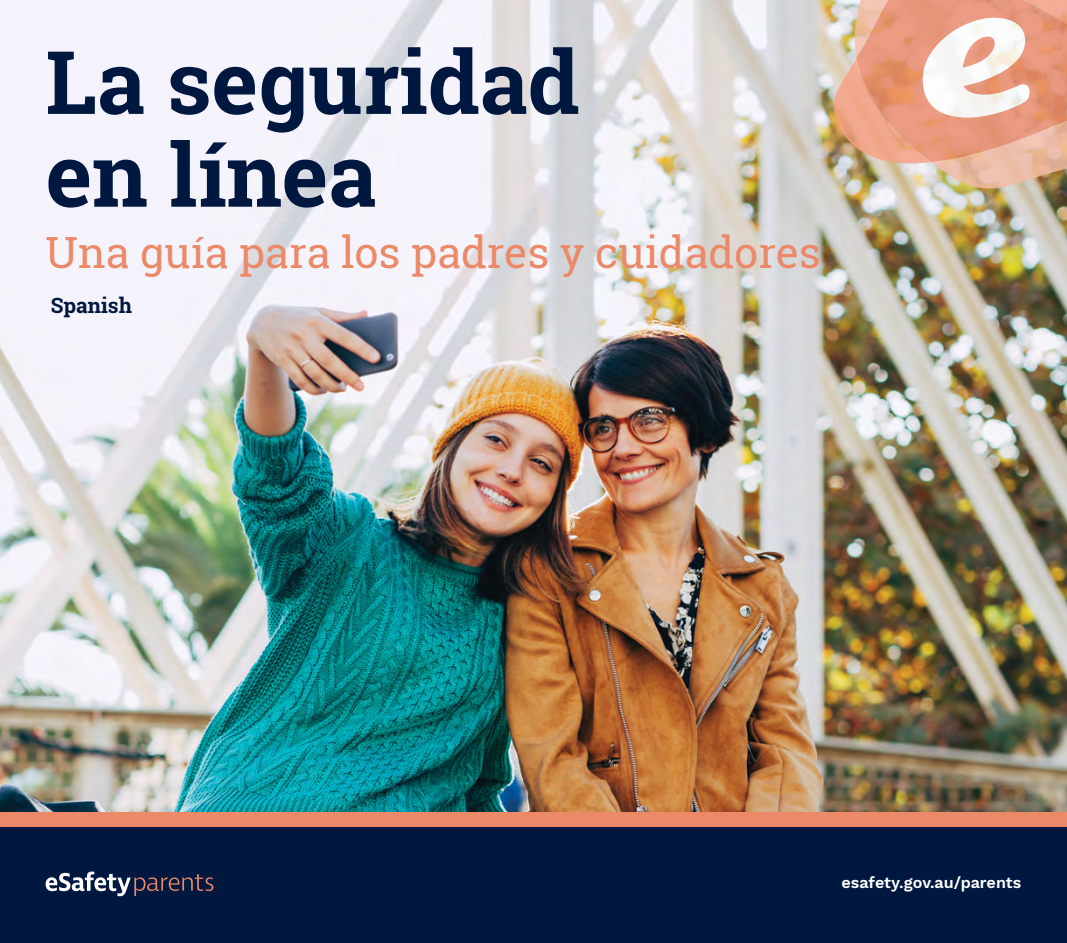
<style>
.page{position:relative;width:1067px;height:943px;background:#fff}
.page>*{position:absolute;margin:0;border:0;box-sizing:border-box;transform-origin:0 0}
.t1{font:700 87.5px/92.8px "Roboto Slab";color:#00183f}
.t2{font:43.05px "Roboto Slab";color:#eb8968}
.t3{font:700 21px "Roboto Slab";color:#00183f}
.t4{font:600 16.1px "Work Sans";color:#fff}
</style>
<div class="page">
<div style="left:0;top:826px;width:1067px;height:117px;background:#00183f"></div>
<svg style="left:46px;top:871px;width:167px;height:25px"></svg>
<img style="left:0;top:0;width:1067px;height:812px">
<svg style="left:833px;top:0;width:234px;height:189px;background:#e6b199"></svg>
<div style="left:0;top:812px;width:1067px;height:14px;background:#eb8968"></div>
<h1 class="t1" style="left:46px;top:35px;width:535px">La seguridad en línea</h1>
<p class="t2" style="left:46px;top:223px;width:776px">Una guía para los padres y cuidadores</p>
<p class="t3" style="left:51px;top:291px;width:83px">Spanish</p>
<p class="t4" style="left:841px;top:872px;width:181px">esafety.gov.au/parents</p>
</div>
